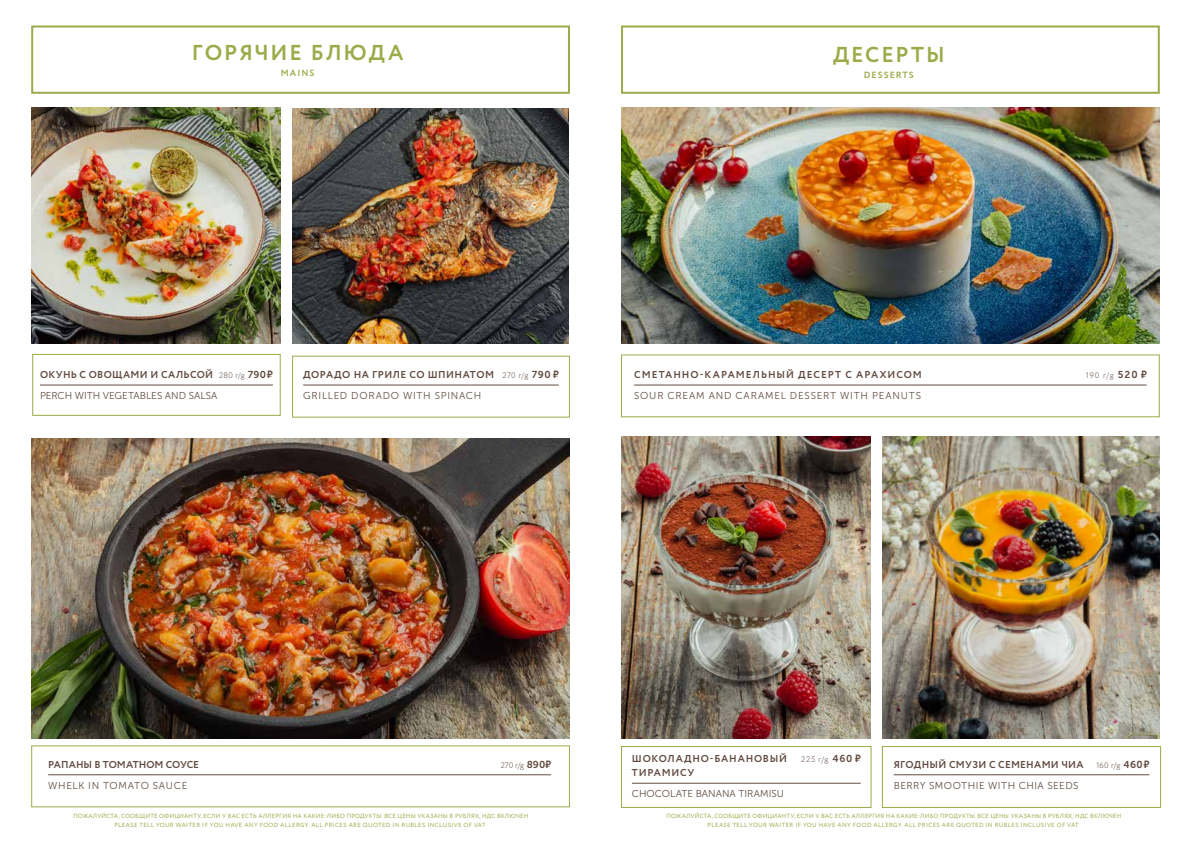
<style>
.page{position:relative;width:1191px;height:842px;background:#fff}
.page>*{position:absolute;margin:0;border:0;box-sizing:border-box;transform-origin:0 0}
.t1{font:700 21.6px "Circe";letter-spacing:.09em;color:#9cab4a}
.t2{font:700 10px "Circe";letter-spacing:.025em;color:#624c41}
.t3{font:10px "Museo Sans Cyrl 300";letter-spacing:.005em;color:#624c41}
.t4{font:10px "Museo Sans Cyrl 300";letter-spacing:.055em;color:#624c41}
.t5{font:10px "Museo Sans Cyrl 300";letter-spacing:.08em;color:#624c41}
.t6{font:700 10px "Circe";letter-spacing:.095em;color:#624c41}
.t7{font:700 10px "Circe";letter-spacing:.045em;color:#624c41}
.t8{font:10px "Museo Sans Cyrl 300";letter-spacing:.075em;color:#624c41}
.t9{font:700 10px "Circe";color:#624c41}
.t10{font:700 10px "Circe";letter-spacing:.075em;color:#624c41}
.t11{font:700 10px "Circe";letter-spacing:.07em;color:#624c41}
.t12{font:700 9px "Circe";letter-spacing:.11em;color:#9cab4a}
.t13{font:300 8px "Circe";letter-spacing:.06em;color:#624c41}
.t14{font:6px/9px "Circe";letter-spacing:.03em;color:#9cab4a;text-align:center}
.s1{font-weight:300;font-size:8px}
.s2{font-family:"Museo Sans Cyrl 700";font-weight:400}
.s3{font-family:"PT Rouble Sans";font-weight:400;color:#624d41}
.s4{font-family:"Museo Sans Cyrl 700";font-weight:400;font-size:10px}
.s5{font-family:"PT Rouble Sans";font-weight:400;font-size:10px;color:#624d41}
</style>
<div class="page">
<img style="left:31px;top:108px;width:250px;height:235px">
<img style="left:31px;top:439px;width:539px;height:300px">
<img style="left:292px;top:108px;width:277px;height:235px">
<img style="left:621px;top:436px;width:249px;height:303px">
<img style="left:621px;top:108px;width:538px;height:235px">
<img style="left:882px;top:436px;width:277px;height:302px">
<div style="left:31px;top:26px;width:539px;height:68px;border:2px solid #9cab4a"></div>
<div style="left:621px;top:26px;width:538px;height:68px;border:2px solid #9cab4a"></div>
<div style="left:621px;top:354px;width:538px;height:63px;border:1px solid #9cab4a"></div>
<div style="left:621px;top:746px;width:250px;height:62px;border:1px solid #9cab4a"></div>
<div style="left:882px;top:746px;width:279px;height:62px;border:1px solid #9cab4a"></div>
<hr style="left:48px;top:774px;width:503px;height:1px;background:#624c41">
<hr style="left:634px;top:385px;width:512px;height:1px;background:#624c41">
<hr style="left:632px;top:783px;width:228px;height:1px;background:#624c41">
<hr style="left:893px;top:774px;width:256px;height:1px;background:#624c41">
<div style="left:292px;top:356px;width:278px;height:62px;border:1px solid #9cab4a"></div>
<div style="left:32px;top:354px;width:249px;height:62px;border:1px solid #9cab4a"></div>
<hr style="left:303px;top:385px;width:256px;height:1px;background:#624c41">
<hr style="left:40px;top:385px;width:233px;height:1px;background:#624c41">
<h1 class="t1" style="left:192px;top:38px;width:213px">ГОРЯЧИЕ БЛЮДА</h1>
<h3 class="t12" style="left:281px;top:67px;width:35px">MAINS</h3>
<h1 class="t1" style="left:833px;top:40px;width:113px">ДЕСЕРТЫ</h1>
<h3 class="t12" style="left:864px;top:69px;width:51px">DESSERTS</h3>
<h2 class="t2" style="left:40px;top:368px;width:234px">ОКУНЬ С ОВОЩАМИ И САЛЬСОЙ <span class="s1">280 г/g</span> <span class="s2">790</span> <span class="s3">г</span></h2>
<h2 class="t3" style="left:40px;top:390px;width:179px">PERCH WITH VEGETABLES AND SALSA</h2>
<h2 class="t7" style="left:303px;top:368px;width:257px">ДОРАДО НА ГРИЛЕ СО ШПИНАТОМ <span class="s1">270 г/g</span> <span class="s2">790</span> <span class="s3">г</span></h2>
<h2 class="t8" style="left:303px;top:390px;width:180px">GRILLED DORADO WITH SPINACH</h2>
<h2 class="t6" style="left:634px;top:368px;width:289px">СМЕТАННО-КАРАМЕЛЬНЫЙ ДЕСЕРТ С АРАХИСОМ</h2>
<h3 class="t13" style="left:1085px;top:370px;width:62px">190 г/g <span class="s4">520</span> <span class="s5">г</span></h3>
<h2 class="t5" style="left:634px;top:390px;width:288px">SOUR CREAM AND CARAMEL DESSERT WITH PEANUTS</h2>
<h2 class="t9" style="left:48px;top:758px;width:152px">РАПАНЫ В ТОМАТНОМ СОУСЕ</h2>
<h3 class="t13" style="left:501px;top:760px;width:52px">270 г/g <span class="s4">890</span><span class="s5">г</span></h3>
<h2 class="t4" style="left:48px;top:780px;width:141px">WHELK IN TOMATO SAUCE</h2>
<h2 class="t10" style="left:632px;top:752px;width:157px">ШОКОЛАДНО-БАНАНОВЫЙ</h2>
<h3 class="t13" style="left:801px;top:754px;width:61px">225 г/g <span class="s4">460</span> <span class="s5">г</span></h3>
<h2 class="t11" style="left:632px;top:766px;width:64px">ТИРАМИСУ</h2>
<h2 class="t3" style="left:632px;top:789px;width:154px">CHOCOLATE BANANA TIRAMISU</h2>
<h2 class="t2" style="left:893px;top:758px;width:191px">ЯГОДНЫЙ СМУЗИ С СЕМЕНАМИ ЧИА</h2>
<h3 class="t13" style="left:1096px;top:760px;width:54px">160 г/g <span class="s4">460</span> <span class="s5">г</span></h3>
<h2 class="t4" style="left:893px;top:780px;width:186px">BERRY SMOOTHIE WITH CHIA SEEDS</h2>
<p class="t14" style="left:73px;top:811px;width:456px">ПОЖАЛУЙСТА, СООБЩИТЕ ОФИЦИАНТУ, ЕСЛИ У ВАС ЕСТЬ АЛЛЕРГИЯ НА КАКИЕ-ЛИБО ПРОДУКТЫ. ВСЕ ЦЕНЫ УКАЗАНЫ В РУБЛЯХ, НДС ВКЛЮЧЕН<br>PLEASE TELL YOUR WAITER IF YOU HAVE ANY FOOD ALLERGY. ALL PRICES ARE QUOTED IN RUBLES INCLUSIVE OF VAT</p>
<p class="t14" style="left:666px;top:811px;width:456px">ПОЖАЛУЙСТА, СООБЩИТЕ ОФИЦИАНТУ, ЕСЛИ У ВАС ЕСТЬ АЛЛЕРГИЯ НА КАКИЕ-ЛИБО ПРОДУКТЫ. ВСЕ ЦЕНЫ УКАЗАНЫ В РУБЛЯХ, НДС ВКЛЮЧЕН<br>PLEASE TELL YOUR WAITER IF YOU HAVE ANY FOOD ALLERGY. ALL PRICES ARE QUOTED IN RUBLES INCLUSIVE OF VAT</p>
</div>
